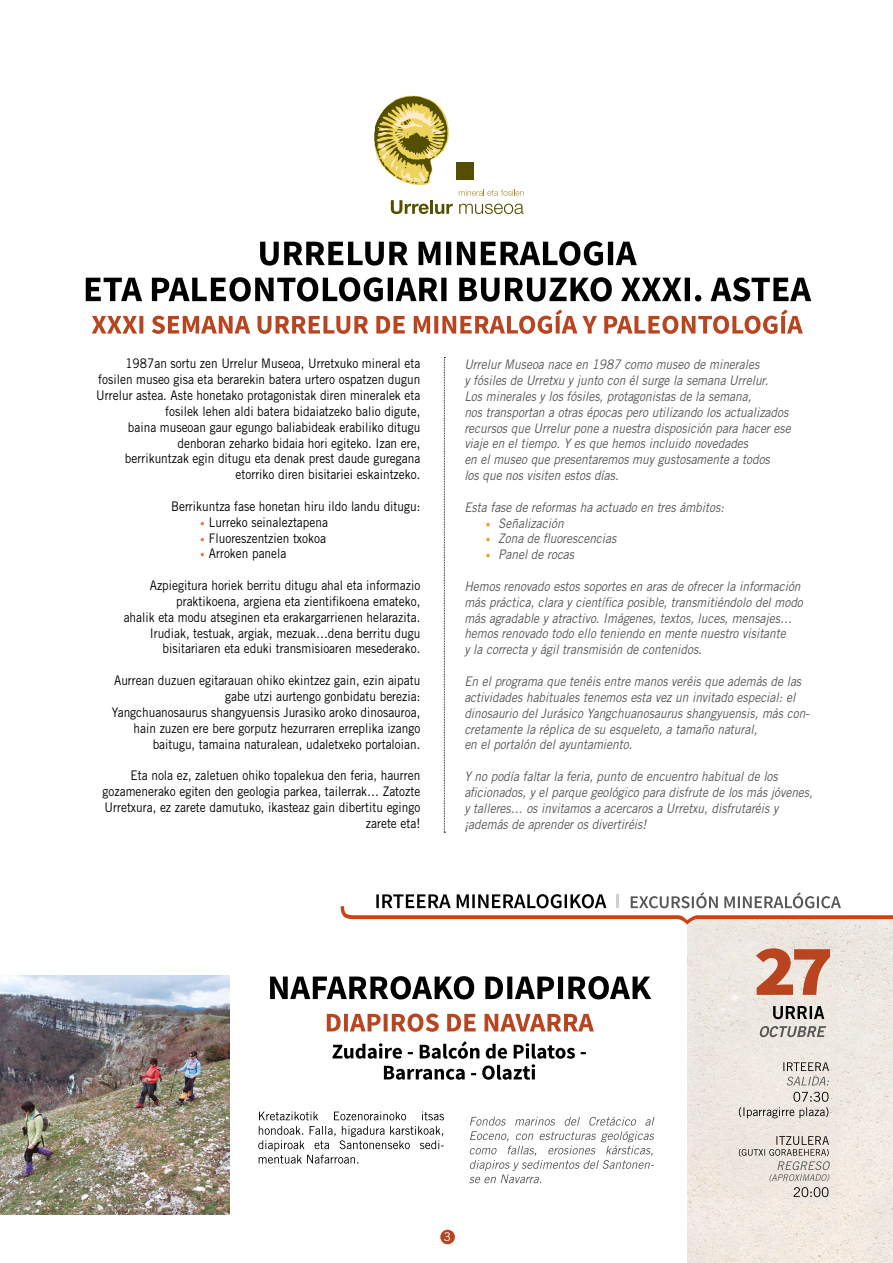
<style>
.page{position:relative;width:893px;height:1263px;background:#fff}
.page>*{position:absolute;margin:0;border:0;box-sizing:border-box;transform-origin:0 0}
.t1{font:900 72px "Source Sans Pro";color:#b84420;scale:1.1 1}
.t2{font:italic 13.2px/15.9px "Trade Gothic";color:#575756;scale:.9 1}
.t3{font:13.2px/15.9px "Trade Gothic";color:#000;text-align:right;scale:.9 1}
.t4{font:12px "Trade Gothic";color:#fff}
.s1{font-family:"European Pi Three";font-size:9px;color:#ee743c}
.s2{font-family:"European Pi Three";font-style:normal;font-size:9px;color:#f49716}
</style>
<div class="page">
<img style="left:687px;top:925px;width:206px;height:338px">
<div style="left:440px;top:1230px;width:15px;height:14px;background:#b84420;border-radius:50%"></div>
<svg style="left:391px;top:200px;width:38px;height:14px"></svg>
<hr style="left:430px;top:200px;width:3px;height:14px;background:#544f00">
<svg style="left:435px;top:204px;width:18px;height:10px"></svg>
<svg style="left:459px;top:204px;width:65px;height:10px"></svg>
<svg style="left:459px;top:190px;width:65px;height:6px"></svg>
<div style="left:456px;top:162px;width:18px;height:18px;background:#544f00"></div>
<svg style="left:374px;top:96px;width:75px;height:89px"></svg>
<svg style="left:92px;top:309px;width:711px;height:25px"></svg>
<svg style="left:86px;top:277px;width:725px;height:25px"></svg>
<svg style="left:260px;top:241px;width:377px;height:25px"></svg>
<svg style="left:332px;top:1041px;width:254px;height:39px"></svg>
<svg style="left:327px;top:1013px;width:267px;height:19px"></svg>
<svg style="left:270px;top:976px;width:381px;height:23px"></svg>
<svg style="left:258px;top:1126px;width:186px;height:37px"></svg>
<svg style="left:259px;top:1111px;width:185px;height:9px"></svg>
<svg style="left:794px;top:1187px;width:34px;height:10px"></svg>
<svg style="left:739px;top:1136px;width:91px;height:45px;background:#d3cdc6"></svg>
<svg style="left:739px;top:1092px;width:89px;height:26px;background:#d1cbc5"></svg>
<svg style="left:787px;top:1077px;width:42px;height:8px"></svg>
<svg style="left:783px;top:1062px;width:46px;height:9px"></svg>
<svg style="left:469px;top:1117px;width:185px;height:66px"></svg>
<svg style="left:444px;top:357px;width:1px;height:476px"></svg>
<svg style="left:759px;top:1026px;width:67px;height:11px"></svg>
<svg style="left:773px;top:1006px;width:51px;height:13px"></svg>
<img style="left:0;top:975px;width:230px;height:239px">
<svg style="left:341px;top:892px;width:552px;height:33px"></svg>
<p class="t3" style="left:96px;top:355px;width:361px">1987an sortu zen Urrelur Museoa, Urretxuko mineral eta fosilen museo gisa eta berarekin batera urtero ospatzen dugun Urrelur astea. Aste honetako protagonistak diren mineralek eta fosilek lehen aldi batera bidaiatzeko balio digute,<br>baina museoan gaur egungo baliabideak erabiliko ditugu denboran zeharko bidaia hori egiteko. Izan ere,<br>berrikuntzak egin ditugu eta denak prest daude guregana etorriko diren bisitariei eskaintzeko.</p>
<p class="t3" style="left:200px;top:498px;width:246px;text-align:left;text-indent:-29px">Berrikuntza fase honetan hiru ildo landu ditugu:<br><span class="s1">O</span> Lurreko seinaleztapena<br><span class="s1">O</span> Fluoreszentzien txokoa<br><span class="s1">O</span> Arroken panela</p>
<p class="t3" style="left:124px;top:577px;width:331px">Azpiegitura horiek berritu ditugu ahal eta informazio praktikoena, argiena eta zientifikoena emateko,<br>ahalik eta modu atseginen eta erakargarrienen helarazita.<br>Irudiak, testuak, argiak, mezuak…dena berritu dugu bisitariaren eta eduki transmisioaren mesederako.</p>
<p class="t3" style="left:112px;top:672px;width:344px">Aurrean duzuen egitarauan ohiko ekintzez gain, ezin aipatu gabe utzi aurtengo gonbidatu berezia:<br>Yangchuanosaurus shangyuensis Jurasiko aroko dinosauroa, hain zuzen ere bere gorputz hezurraren erreplika izango baitugu, tamaina naturalean, udaletxeko portaloian.</p>
<p class="t3" style="left:103px;top:767px;width:355px">Eta nola ez, zaletuen ohiko topalekua den feria, haurren gozamenerako egiten den geologia parkea, tailerrak… Zatozte Urretxura, ez zarete damutuko, ikasteaz gain dibertitu egingo zarete eta!</p>
<p class="t2" style="left:464px;top:356px;width:364px">Urrelur Museoa nace en 1987 como museo de minerales<br>y fósiles de Urretxu y junto con él surge la semana Urrelur.<br>Los minerales y los fósiles, protagonistas de la semana,<br>nos transportan a otras épocas pero utilizando los actualizados recursos que Urrelur pone a nuestra disposición para hacer ese viaje en el tiempo. Y es que hemos incluido novedades<br>en el museo que presentaremos muy gustosamente a todos<br>los que nos visiten estos días.</p>
<p class="t2" style="left:486px;top:499px;width:266px;text-indent:-21px">Esta fase de reformas ha actuado en tres ámbitos:<br><span class="s2">O</span> Señalización<br><span class="s2">O</span> Zona de fluorescencias<br><span class="s2">O</span> Panel de rocas</p>
<p class="t2" style="left:464px;top:578px;width:378px">Hemos renovado estos soportes en aras de ofrecer la información más práctica, clara y científica posible, transmitiéndolo del modo más agradable y atractivo. Imágenes, textos, luces, mensajes… hemos renovado todo ello teniendo en mente nuestro visitante<br>y la correcta y ágil transmisión de contenidos.</p>
<p class="t2" style="left:464px;top:673px;width:385px">En el programa que tenéis entre manos veréis que además de las actividades habituales tenemos esta vez un invitado especial: el dinosaurio del Jurásico Yangchuanosaurus shangyuensis, más con&shy;cretamente la réplica de su esqueleto, a tamaño natural,<br>en el portalón del ayuntamiento.</p>
<p class="t2" style="left:464px;top:768px;width:389px">Y no podía faltar la feria, punto de encuentro habitual de los aficionados, y el parque geológico para disfrute de los más jóvenes, y talleres… os invitamos a acercaros a Urretxu, disfrutaréis y ¡además de aprender os divertiréis!</p>
<h1 class="t1" style="left:754px;top:921px;width:74px">27</h1>
<p class="t4" style="left:444px;top:1229px;width:9px">3</p>
</div>
